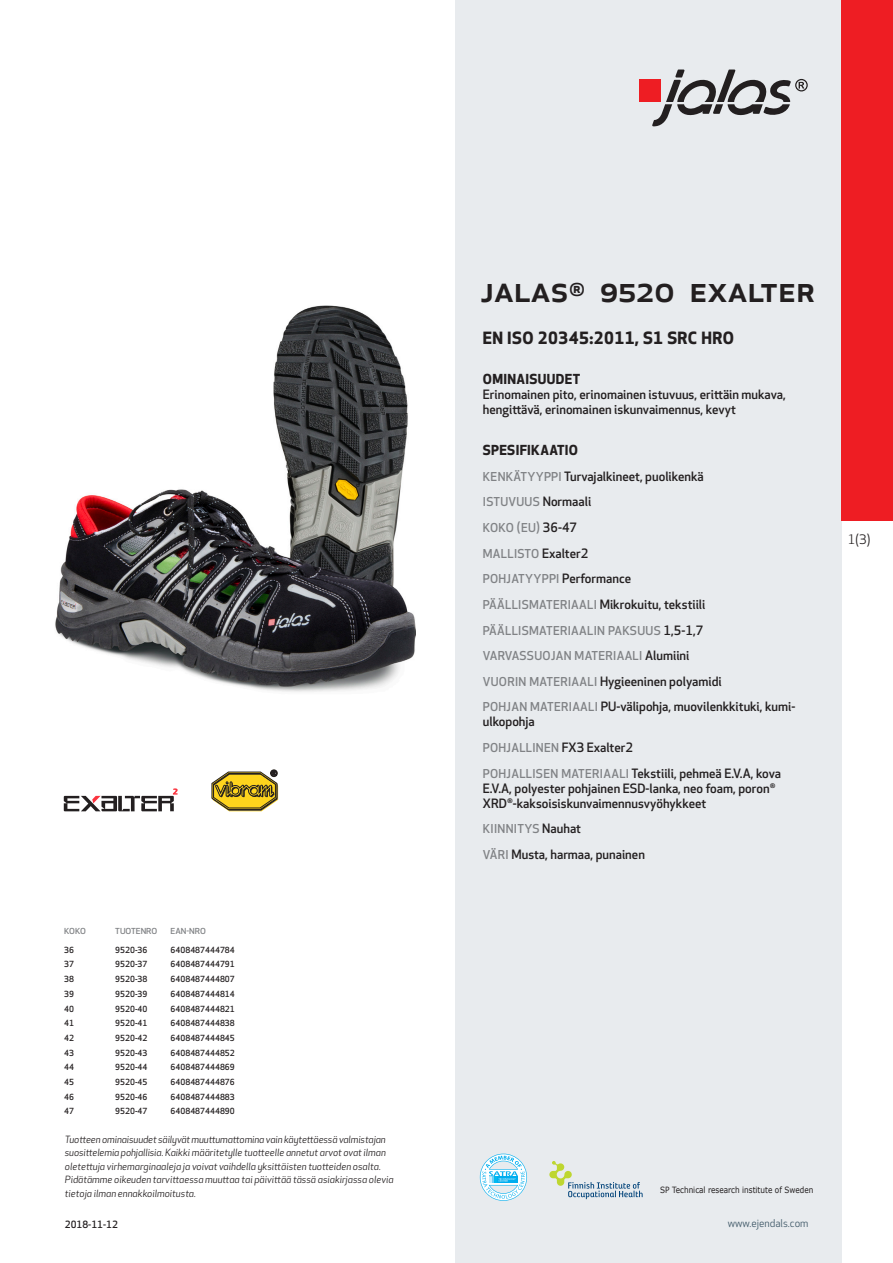
<style>
.page{position:relative;width:893px;height:1263px;background:#fff}
.page>*{position:absolute;margin:0;border:0;box-sizing:border-box;transform-origin:0 0}
.prodname{font:500 36px "Apex New";color:#231f20}
.Funktion_body{font:700 16.5px "Apex New";letter-spacing:.025em;color:#231f20}
.Funktion_body-2{font:700 13.5px "Apex New";letter-spacing:.025em;color:#231f20}
.t1{font:12.75px "Apex New";color:#231f20}
.Funktion_body-3{font:500 12.6px/15px "Apex New";color:#231f20}
.Funktion_body-4{font:500 12px "Apex New";letter-spacing:.025em;color:#808285}
.t2{font:10.5px "Apex New";color:#405968}
.t3{font:italic 9.75px/13.5px "Apex New";color:#231f20}
.Sidfot_datum{font:500 9.75px "Apex New";color:#231f20}
.t4{font:8.55px "Verdana";color:#231f20;scale:.85 1}
.ArticleTable_body{font:500 8.25px "Apex New";color:#231f20}
.ArticeTable_header{font:500 8.1px "Apex New";color:#808285;scale:1.06 1}
.s1{font-size:12px;color:#808285}
.s2{font-size:12.6px;color:#231f20}
</style>
<div class="page">
<div style="left:455px;top:0;width:387px;height:1263px;background:#e8ebee"></div>
<svg style="left:549px;top:1161px;width:94px;height:38px"></svg>
<svg style="left:480px;top:1154px;width:47px;height:47px"></svg>
<div style="left:639px;top:80px;width:22px;height:22px;background:#ee1d23"></div>
<svg style="left:652px;top:70px;width:156px;height:56px"></svg>
<div style="left:842px;top:0;width:51px;height:520px;background:#ee1d23"></div>
<img style="left:55px;top:305px;width:360px;height:387px">
<svg style="left:64px;top:788px;width:114px;height:23px"></svg>
<svg style="left:212px;top:770px;width:66px;height:41px;background:#b9a142"></svg>
<p class="ArticeTable_header" style="left:64px;top:925px;width:22px">KOKO</p>
<p class="ArticeTable_header" style="left:115px;top:925px;width:41px">TUOTENRO</p>
<p class="ArticeTable_header" style="left:171px;top:925px;width:35px">EAN-NRO</p>
<p class="ArticleTable_body" style="left:64px;top:944px;width:11px">36</p>
<p class="ArticleTable_body" style="left:115px;top:944px;width:34px">9520-36</p>
<p class="ArticleTable_body" style="left:171px;top:944px;width:66px">6408487444784</p>
<p class="ArticleTable_body" style="left:64px;top:959px;width:11px">37</p>
<p class="ArticleTable_body" style="left:115px;top:959px;width:34px">9520-37</p>
<p class="ArticleTable_body" style="left:171px;top:959px;width:66px">6408487444791</p>
<p class="ArticleTable_body" style="left:64px;top:973px;width:11px">38</p>
<p class="ArticleTable_body" style="left:115px;top:973px;width:34px">9520-38</p>
<p class="ArticleTable_body" style="left:171px;top:973px;width:66px">6408487444807</p>
<p class="ArticleTable_body" style="left:64px;top:988px;width:11px">39</p>
<p class="ArticleTable_body" style="left:115px;top:988px;width:34px">9520-39</p>
<p class="ArticleTable_body" style="left:171px;top:988px;width:66px">6408487444814</p>
<p class="ArticleTable_body" style="left:64px;top:1003px;width:11px">40</p>
<p class="ArticleTable_body" style="left:115px;top:1003px;width:34px">9520-40</p>
<p class="ArticleTable_body" style="left:171px;top:1003px;width:66px">6408487444821</p>
<p class="ArticleTable_body" style="left:64px;top:1018px;width:11px">41</p>
<p class="ArticleTable_body" style="left:115px;top:1018px;width:34px">9520-41</p>
<p class="ArticleTable_body" style="left:171px;top:1018px;width:66px">6408487444838</p>
<p class="ArticleTable_body" style="left:64px;top:1032px;width:11px">42</p>
<p class="ArticleTable_body" style="left:115px;top:1032px;width:34px">9520-42</p>
<p class="ArticleTable_body" style="left:171px;top:1032px;width:66px">6408487444845</p>
<p class="ArticleTable_body" style="left:64px;top:1047px;width:11px">43</p>
<p class="ArticleTable_body" style="left:115px;top:1047px;width:34px">9520-43</p>
<p class="ArticleTable_body" style="left:171px;top:1047px;width:66px">6408487444852</p>
<p class="ArticleTable_body" style="left:64px;top:1062px;width:11px">44</p>
<p class="ArticleTable_body" style="left:115px;top:1062px;width:34px">9520-44</p>
<p class="ArticleTable_body" style="left:171px;top:1062px;width:66px">6408487444869</p>
<p class="ArticleTable_body" style="left:64px;top:1076px;width:11px">45</p>
<p class="ArticleTable_body" style="left:115px;top:1076px;width:34px">9520-45</p>
<p class="ArticleTable_body" style="left:171px;top:1076px;width:66px">6408487444876</p>
<p class="ArticleTable_body" style="left:64px;top:1091px;width:11px">46</p>
<p class="ArticleTable_body" style="left:115px;top:1091px;width:34px">9520-46</p>
<p class="ArticleTable_body" style="left:171px;top:1091px;width:66px">6408487444883</p>
<p class="ArticleTable_body" style="left:64px;top:1106px;width:11px">47</p>
<p class="ArticleTable_body" style="left:115px;top:1106px;width:34px">9520-47</p>
<p class="ArticleTable_body" style="left:171px;top:1106px;width:66px">6408487444890</p>
<p class="t3" style="left:65px;top:1132px;width:330px">Tuotteen ominaisuudet säilyvät muuttumattomina vain käytettäessä valmistajan suosittelemia pohjallisia. Kaikki määritetylle tuotteelle annetut arvot ovat ilman oletettuja virhemarginaaleja ja voivat vaihdella yksittäisten tuotteiden osalta.<br>Pidätämme oikeuden tarvittaessa muuttaa tai päivittää tässä asiakirjassa olevia tietoja ilman ennakkoilmoitusta.</p>
<p class="Sidfot_datum" style="left:65px;top:1218px;width:54px">2018-11-12</p>
<p class="prodname" style="left:480px;top:265px;width:336px">JALAS<sup>®</sup> 9520 Exalter</p>
<p class="Funktion_body" style="left:483px;top:326px;width:253px">EN ISO 20345:2011, S1 SRC HRO</p>
<p class="Funktion_body-2" style="left:483px;top:370px;width:99px">OMINAISUUDET</p>
<p class="Funktion_body-3" style="left:483px;top:387px;width:304px">Erinomainen pito, erinomainen istuvuus, erittäin mukava, hengittävä, erinomainen iskunvaimennus, kevyt</p>
<p class="Funktion_body-2" style="left:483px;top:440px;width:97px">SPESIFIKAATIO</p>
<p class="Funktion_body-3" style="left:483px;top:468px;width:222px"><span class="s1">KENKÄTYYPPI</span> Turvajalkineet, puolikenkä</p>
<p class="Funktion_body-4" style="left:483px;top:494px;width:110px">ISTUVUUS <span class="s2">Normaali</span></p>
<p class="Funktion_body-4" style="left:483px;top:520px;width:96px">KOKO (EU) <span class="s2">36-47</span></p>
<p class="Funktion_body-4" style="left:483px;top:545px;width:107px">MALLISTO <span class="s2">Exalter2</span></p>
<p class="Funktion_body-4" style="left:483px;top:571px;width:150px">POHJATYYPPI <span class="s2">Performance</span></p>
<p class="Funktion_body-3" style="left:483px;top:597px;width:224px"><span class="s1">PÄÄLLISMATERIAALI</span> Mikrokuitu, tekstiili</p>
<p class="Funktion_body-4" style="left:483px;top:622px;width:222px">PÄÄLLISMATERIAALIN PAKSUUS <span class="s2">1,5-1,7</span></p>
<p class="Funktion_body-4" style="left:483px;top:648px;width:208px">VARVASSUOJAN MATERIAALI <span class="s2">Alumiini</span></p>
<p class="Funktion_body-3" style="left:483px;top:673px;width:240px"><span class="s1">VUORIN MATERIAALI</span> Hygieeninen polyamidi</p>
<p class="Funktion_body-3" style="left:483px;top:699px;width:314px"><span class="s1">POHJAN MATERIAALI</span> PU-välipohja, muovilenkkituki, kumi&shy;ulkopohja</p>
<p class="Funktion_body-4" style="left:483px;top:740px;width:152px">POHJALLINEN <span class="s2">FX3 Exalter2</span></p>
<p class="Funktion_body-3" style="left:483px;top:765px;width:300px"><span class="s1">POHJALLISEN MATERIAALI</span> Tekstiili, pehmeä E.V.A, kova<br>E.V.A, polyester pohjainen ESD-lanka, neo foam, poron<sup>®<br></sup>XRD<sup>®</sup>-kaksoisiskunvaimennusvyöhykkeet</p>
<p class="Funktion_body-4" style="left:483px;top:821px;width:100px">KIINNITYS <span class="s2">Nauhat</span></p>
<p class="Funktion_body-3" style="left:483px;top:847px;width:164px"><span class="s1">VÄRI</span> Musta, harmaa, punainen</p>
<p class="t1" style="left:848px;top:531px;width:24px">1(3)</p>
<p class="t4" style="left:660px;top:1184px;width:182px">SP Technical research institute of Sweden</p>
<p class="t2" style="left:728px;top:1217px;width:82px">www.ejendals.com</p>
</div>
